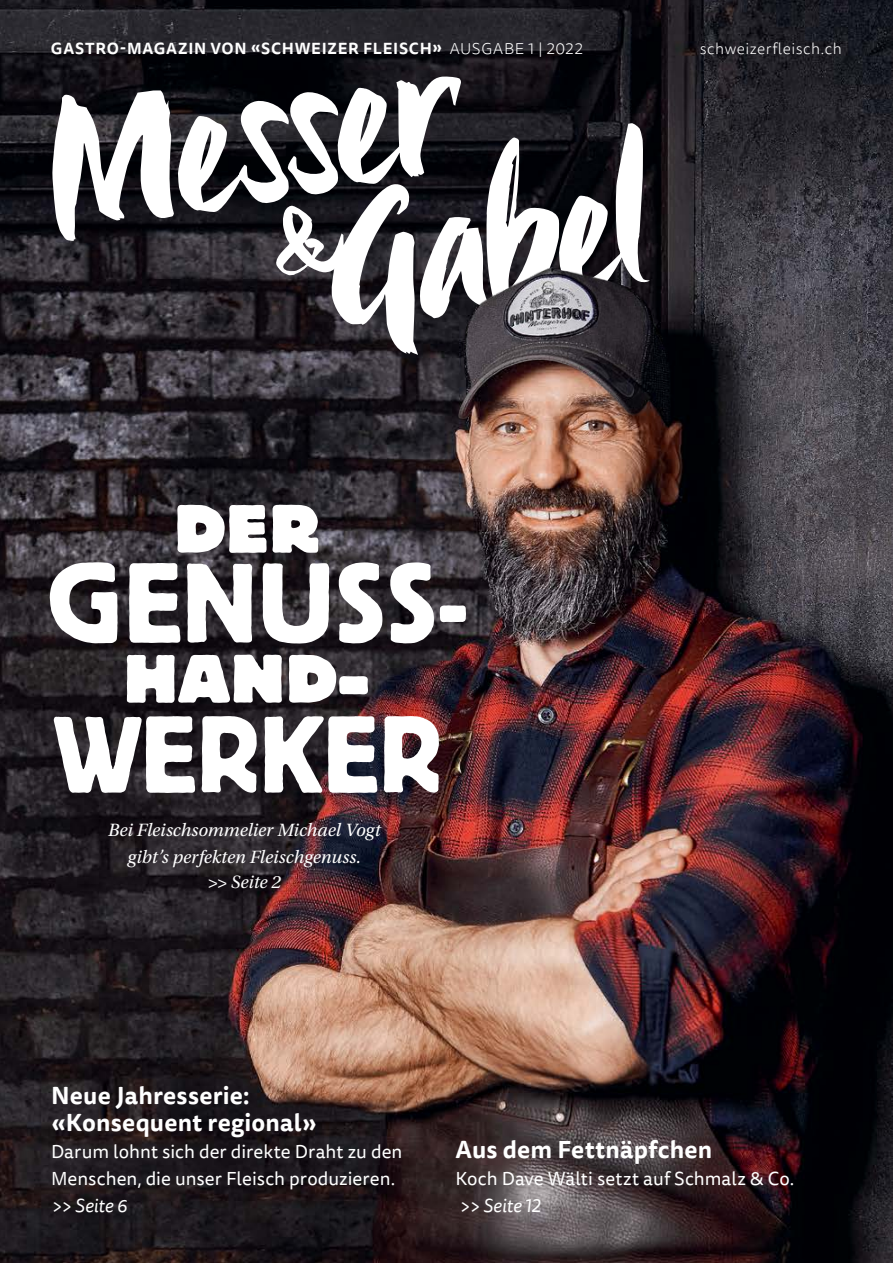
<style>
.page{position:relative;width:893px;height:1263px;background:#fff}
.page>*{position:absolute;margin:0;border:0;box-sizing:border-box;transform-origin:0 0}
.t1{font:112.5px "Block Berthold BQ";letter-spacing:.02em;color:#fff}
.t2{font:108px "Block Berthold BQ";letter-spacing:.02em;color:#fff}
.t3{font:800 67.5px "Block Berthold BQ";letter-spacing:.02em;color:#fff}
.t4{font:700 24px/27px "Tisa Sans OT";letter-spacing:.01em;color:#fff}
.t5{font:18.75px/27px "Tisa Sans OT";color:#fff}
.t6{font:italic 18.75px/27px "Utopia Std";color:#fff;text-align:center}
.t7{font:italic 18.75px "Tisa Sans OT";letter-spacing:-.005em;color:#fff}
.t8{font:700 15.75px "Tisa Sans OT";letter-spacing:.045em;color:#fff}
.t9{font:300 15.75px "Tisa Sans OT";letter-spacing:.03em;color:#fff}
.s1{font-weight:300}
</style>
<div class="page">
<img style="left:0;top:0;width:893px;height:1263px">
<svg style="left:52px;top:76px;width:409px;height:165px"></svg>
<svg style="left:275px;top:205px;width:56px;height:70px"></svg>
<svg style="left:331px;top:123px;width:319px;height:232px"></svg>
<img style="left:412px;top:236px;width:287px;height:254px">
<p class="t8" style="left:51px;top:38px;width:533px">GASTRO-MAGAZIN VON «SCHWEIZER FLEISCH» <span class="s1">AUSGABE 1 | 2022</span></p>
<p class="t9" style="left:700px;top:39px;width:144px">schweizerfleisch.ch</p>
<h3 class="t3" style="left:175px;top:491px;width:146px">DER</h3>
<h1 class="t1" style="left:47px;top:540px;width:424px">GENUSS-</h1>
<h3 class="t3" style="left:125px;top:641px;width:247px">HAND-</h3>
<h2 class="t2" style="left:54px;top:694px;width:388px">WERKER</h2>
<p class="t6" style="left:108px;top:817px;width:274px">Bei Fleischsommelier Michael Vogt gibt’s perfekten Fleischgenuss.</p>
<p class="t6" style="left:208px;top:868px;width:75px">&gt;&gt; Seite 2</p>
<p class="t4" style="left:51px;top:1083px;width:267px">Neue Jahresserie: «Konsequent regional»</p>
<p class="t5" style="left:51px;top:1139px;width:353px">Darum lohnt sich der direkte Draht zu den<br>Menschen, die unser Fleisch produzieren.</p>
<p class="t7" style="left:51px;top:1194px;width:77px">&gt;&gt; Seite 6</p>
<p class="t4" style="left:455px;top:1137px;width:258px">Aus dem Fettnäpfchen</p>
<p class="t5" style="left:455px;top:1166px;width:341px">Koch Dave Wälti setzt auf Schmalz &amp; Co.</p>
<p class="t7" style="left:459px;top:1194px;width:83px">&gt;&gt; Seite 12</p>
</div>
